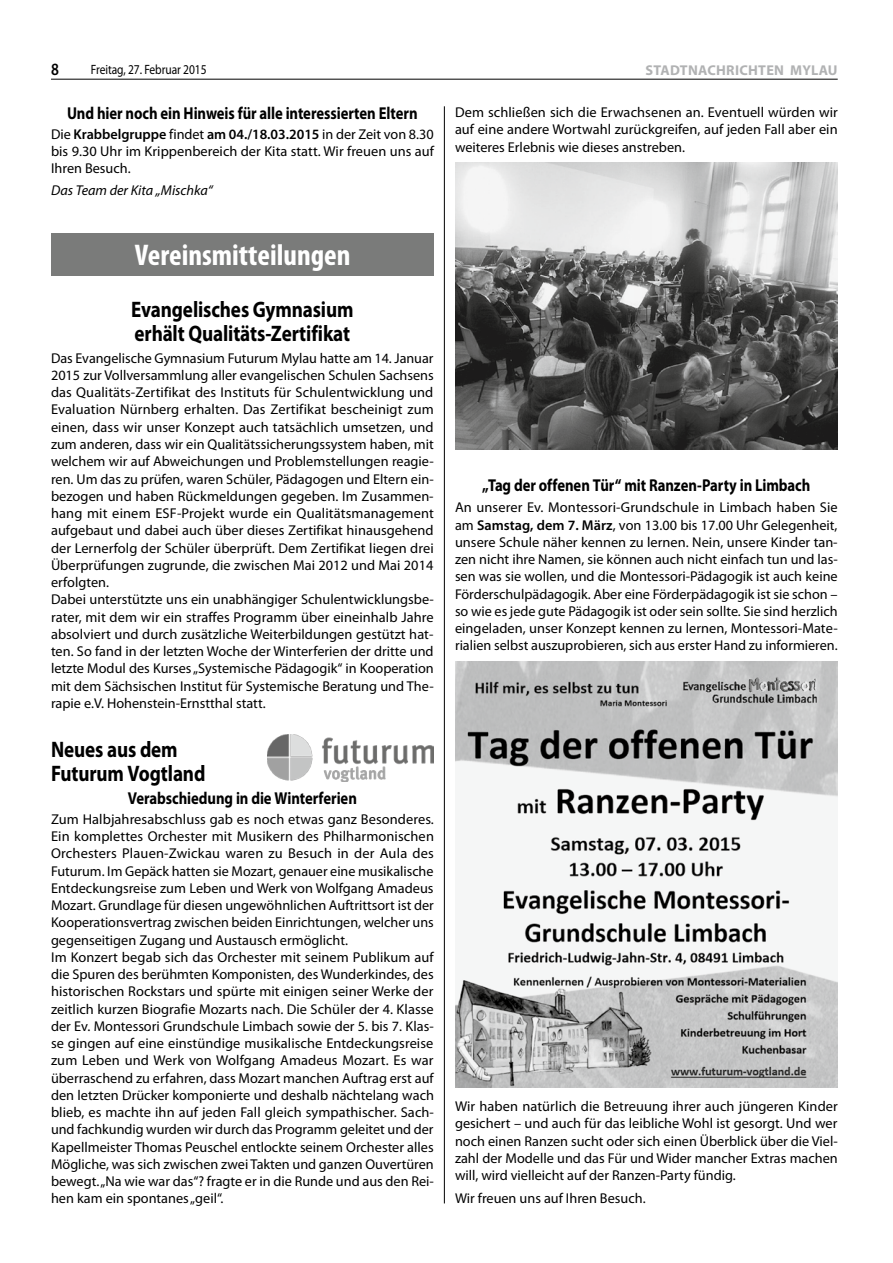
<style>
.page{position:relative;width:893px;height:1263px;background:#fff}
.page>*{position:absolute;margin:0;border:0;box-sizing:border-box;transform-origin:0 0}
.t1{font:700 condensed 30px "Myriad Pro";color:#fff}
.t2{font:700 22.5px/24px "Myriad Pro";letter-spacing:-.005em;color:#000;scale:.85 1}
.t3{font:700 17.25px "Myriad Pro";letter-spacing:-.005em;color:#000;scale:.85 1}
.t4{font:600 17.25px "Myriad Pro";color:#000;scale:.85 1}
.t5{font:14.25px/17.2px "Myriad Pro";color:#000;text-align:justify}
.t6{font:italic 14.25px "Myriad Pro";color:#000}
.t7{font:700 14.25px "Myriad Pro";letter-spacing:.02em;color:#b1b2b3}
.t8{font:13.5px "Myriad Pro";letter-spacing:-.005em;color:#000;scale:.85 1}
.s1{font-weight:600}
</style>
<div class="page">
<hr style="left:51px;top:79px;width:787px;height:1px;background:#000">
<hr style="left:444px;top:106px;width:1px;height:1097px;background:#000">
<div style="left:51px;top:234px;width:383px;height:42px;background:#7a7b7a"></div>
<img style="left:267px;top:735px;width:167px;height:46px">
<img style="left:455px;top:162px;width:383px;height:287px">
<img style="left:455px;top:661px;width:383px;height:427px">
<p class="t4" style="left:51px;top:59px;width:11px">8</p>
<p class="t8" style="left:91px;top:62px;width:138px">Freitag, 27. Februar 2015</p>
<p class="t7" style="left:645px;top:62px;width:194px">Stadtnachrichten Mylau</p>
<p class="t3" style="left:67px;top:104px;width:414px">Und hier noch ein Hinweis für alle interessierten Eltern</p>
<p class="t5" style="left:51px;top:126px;width:384px">Die <span class="s1">Krabbelgruppe</span> findet <span class="s1">am 04./18.03.2015</span> in der Zeit von 8.30 bis 9.30 Uhr im Krippenbereich der Kita statt. Wir freuen uns auf Ihren Besuch.</p>
<p class="t6" style="left:51px;top:182px;width:163px">Das Team der Kita „Mischka“</p>
<p class="t5" style="left:455px;top:104px;width:384px">Dem schließen sich die Erwachsenen an. Eventuell würden wir auf eine andere Wortwahl zurückgreifen, auf jeden Fall aber ein weiteres Erlebnis wie dieses anstreben.</p>
<h1 class="t1" style="left:135px;top:239px;width:217px">Vereinsmitteilungen</h1>
<h2 class="t2" style="left:131px;top:298px;width:263px">Evangelisches Gymnasium erhält Qualitäts-Zertifikat</h2>
<p class="t5" style="left:51px;top:350px;width:384px;text-align:left">Das Evangelische Gymnasium Futurum Mylau hatte am 14. Januar 2015 zur Vollversammlung aller evangelischen Schulen Sachsens das Qualitäts-Zertifikat des Instituts für Schulentwicklung und Evaluation Nürnberg erhalten. Das Zertifikat bescheinigt zum einen, dass wir unser Konzept auch tatsächlich umsetzen, und zum anderen, dass wir ein Qualitätssicherungssystem haben, mit welchem wir auf Abweichungen und Problemstellungen reagie&shy;ren. Um das zu prüfen, waren Schüler, Pädagogen und Eltern ein&shy;bezogen und haben Rückmeldungen gegeben. Im Zusammen&shy;hang mit einem ESF-Projekt wurde ein Qualitätsmanagement aufgebaut und dabei auch über dieses Zertifikat hinausgehend der Lernerfolg der Schüler überprüft. Dem Zertifikat liegen drei Überprüfungen zugrunde, die zwischen Mai 2012 und Mai 2014 erfolgten.<br>Dabei unterstützte uns ein unabhängiger Schulentwicklungsbe&shy;rater, mit dem wir ein straffes Programm über eineinhalb Jahre absolviert und durch zusätzliche Weiterbildungen gestützt hat&shy;ten. So fand in der letzten Woche der Winterferien der dritte und letzte Modul des Kurses „Systemische Pädagogik“ in Kooperation mit dem Sächsischen Institut für Systemische Beratung und The&shy;rapie e.V. Hohenstein-Ernstthal statt.</p>
<h2 class="t2" style="left:51px;top:738px;width:183px">Neues aus dem<br>Futurum Vogtland</h2>
<p class="t3" style="left:128px;top:789px;width:271px">Verabschiedung in die Winterferien</p>
<p class="t5" style="left:51px;top:811px;width:384px;text-align:left">Zum Halbjahresabschluss gab es noch etwas ganz Besonderes.<br>Ein komplettes Orchester mit Musikern des Philharmonischen Orchesters Plauen-Zwickau waren zu Besuch in der Aula des Futurum. Im Gepäck hatten sie Mozart, genauer eine musikalische Entdeckungsreise zum Leben und Werk von Wolfgang Amadeus Mozart. Grundlage für diesen ungewöhnlichen Auftrittsort ist der Kooperationsvertrag zwischen beiden Einrichtungen, welcher uns gegenseitigen Zugang und Austausch ermöglicht.<br>Im Konzert begab sich das Orchester mit seinem Publikum auf die Spuren des berühmten Komponisten, des Wunderkindes, des historischen Rockstars und spürte mit einigen seiner Werke der zeitlich kurzen Biografie Mozarts nach. Die Schüler der 4. Klasse der Ev. Montessori Grundschule Limbach sowie der 5. bis 7. Klas&shy;se gingen auf eine einstündige musikalische Entdeckungsreise zum Leben und Werk von Wolfgang Amadeus Mozart. Es war überraschend zu erfahren, dass Mozart manchen Auftrag erst auf den letzten Drücker komponierte und deshalb nächtelang wach blieb, es machte ihn auf jeden Fall gleich sympathischer. Sach&shy;und fachkundig wurden wir durch das Programm geleitet und der Kapellmeister Thomas Peuschel entlockte seinem Orchester alles Mögliche, was sich zwischen zwei Takten und ganzen Ouvertüren bewegt. „Na wie war das“? fragte er in die Runde und aus den Rei&shy;hen kam ein spontanes „geil“.</p>
<p class="t3" style="left:482px;top:476px;width:388px">„Tag der offenen Tür“ mit Ranzen-Party in Limbach</p>
<p class="t5" style="left:455px;top:499px;width:384px">An unserer Ev. Montessori-Grundschule in Limbach haben Sie am <span class="s1">Samstag, dem 7. März</span>, von 13.00 bis 17.00 Uhr Gelegenheit, unsere Schule näher kennen zu lernen. Nein, unsere Kinder tan&shy;zen nicht ihre Namen, sie können auch nicht einfach tun und las&shy;sen was sie wollen, und die Montessori-Pädagogik ist auch keine Förderschulpädagogik. Aber eine Förderpädagogik ist sie schon – so wie es jede gute Pädagogik ist oder sein sollte. Sie sind herzlich eingeladen, unser Konzept kennen zu lernen, Montessori-Mate&shy;rialien selbst auszuprobieren, sich aus erster Hand zu informieren.</p>
<p class="t5" style="left:455px;top:1098px;width:384px">Wir haben natürlich die Betreuung ihrer auch jüngeren Kinder gesichert – und auch für das leibliche Wohl ist gesorgt. Und wer noch einen Ranzen sucht oder sich einen Überblick über die Viel&shy;zahl der Modelle und das Für und Wider mancher Extras machen will, wird vielleicht auf der Ranzen-Party fündig.</p>
<p class="t5" style="left:455px;top:1190px;width:192px">Wir freuen uns auf Ihren Besuch.</p>
</div>
